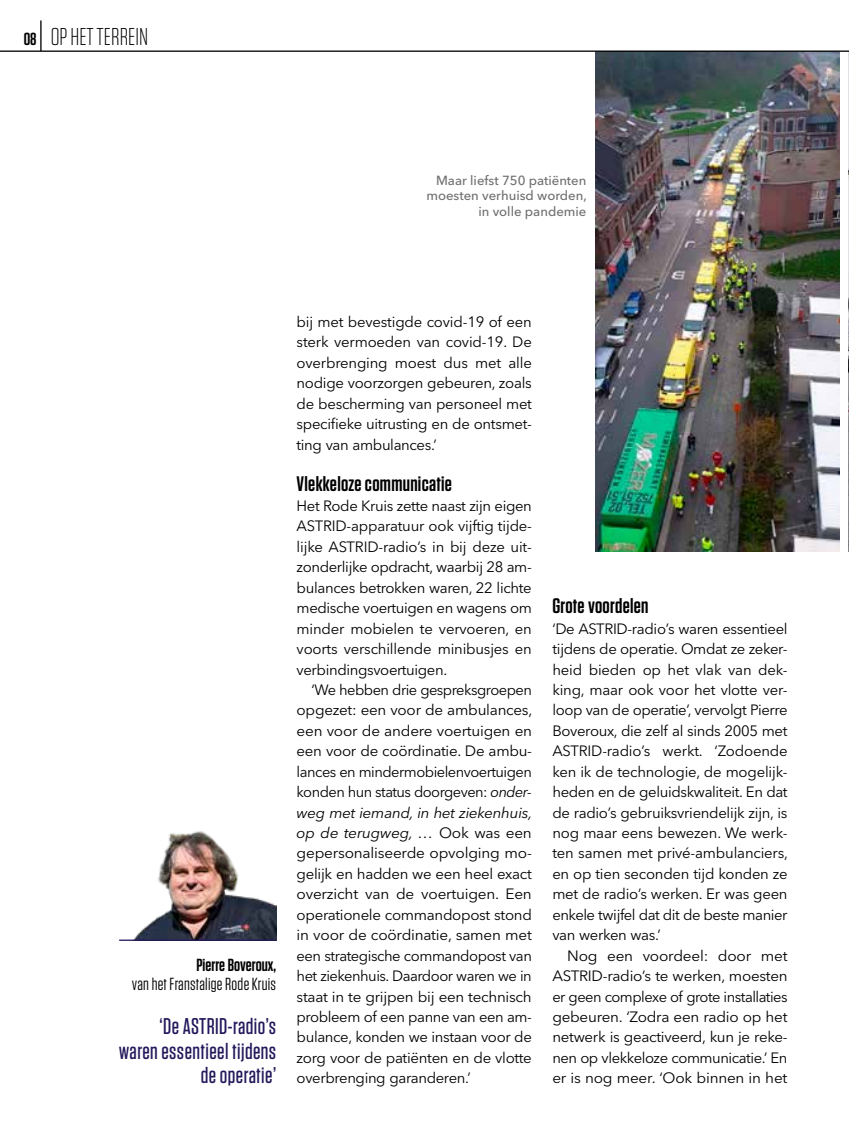
<style>
.page{position:relative;width:849px;height:1146px;background:#fff}
.page>*{position:absolute;margin:0;border:0;box-sizing:border-box;transform-origin:0 0}
.t1{font:300 24.32px "Tungsten";color:#000}
.t2{font:500 22.75px/24.5px "Tungsten";letter-spacing:.02em;color:#23185b;text-align:right}
.t3{font:600 21px "Tungsten";letter-spacing:.015em;color:#000}
.t4{font:17.5px "Tungsten";letter-spacing:.015em;color:#000}
.t5{font:600 17.5px "Tungsten";color:#000}
.t6{font:14.88px/20.5px "Avenir Next LT Pro";letter-spacing:-.025em;color:#000;text-align:justify}
.t7{font:500 13.12px/15.8px "Avenir Next LT Pro";color:#706f6f;text-align:right}
.s1{font-weight:600;font-size:17.5px}
.s2{font-style:italic}
</style>
<div class="page">
<img style="left:595px;top:52px;width:243px;height:500px">
<img style="left:134px;top:831px;width:142px;height:108px">
<hr style="left:40px;top:20px;width:2px;height:31px;background:#000">
<img style="left:848px;top:51px;width:1px;height:501px">
<hr style="left:0;top:51px;width:848px;height:1px;background:#000">
<hr style="left:119px;top:939px;width:157px;height:2px;background:#23185b">
<h1 class="t1" style="left:24px;top:24px;width:126px"><span class="s1">08</span> OP HET TERREIN</h1>
<p class="t7" style="left:426px;top:172px;width:162px">Maar liefst 750 patiënten moesten verhuisd worden, in volle pandemie</p>
<p class="t5" style="left:196px;top:956px;width:81px">Pierre Boveroux,</p>
<p class="t4" style="left:132px;top:975px;width:146px">van het Franstalige Rode Kruis</p>
<h2 class="t2" style="left:119px;top:1014px;width:159px">‘De ASTRID-radio’s waren essentieel tijdens de operatie’</h2>
<p class="t6" style="left:296px;top:312px;width:237px">bij met bevestigde covid-19 of een sterk vermoeden van covid-19. De overbrenging moest dus met alle nodige voorzorgen gebeuren, zoals de bescherming van personeel met specifieke uitrusting en de ontsmet&shy;ting van ambulances.’</p>
<h3 class="t3" style="left:296px;top:472px;width:157px">Vlekkeloze communicatie</h3>
<p class="t6" style="left:296px;top:496px;width:237px">Het Rode Kruis zette naast zijn eigen ASTRID-apparatuur ook vijftig tijde&shy;lijke ASTRID-radio’s in bij deze uit&shy;zonderlijke opdracht, waarbij 28 am&shy;bulances betrokken waren, 22 lichte medische voertuigen en wagens om minder mobielen te vervoeren, en voorts verschillende minibusjes en verbindingsvoertuigen.</p>
<p class="t6" style="left:296px;top:679px;width:237px;text-indent:15px">‘We hebben drie gespreksgroepen opgezet: een voor de ambulances, een voor de andere voertuigen en een voor de coördinatie. De ambu&shy;lances en mindermobielenvoertuigen konden hun status doorgeven: <span class="s2">onder&shy;weg met iemand, in het ziekenhuis, op de terugweg, …</span> Ook was een gepersonaliseerde opvolging mo&shy;gelijk en hadden we een heel exact overzicht van de voertuigen. Een operationele commandopost stond in voor de coördinatie, samen met een strategische commandopost van het ziekenhuis. Daardoor waren we in staat in te grijpen bij een technisch probleem of een panne van een am&shy;bulance, konden we instaan voor de zorg voor de patiënten en de vlotte overbrenging garanderen.’</p>
<h3 class="t3" style="left:552px;top:595px;width:98px">Grote voordelen</h3>
<p class="t6" style="left:552px;top:618px;width:237px">‘De ASTRID-radio’s waren essentieel tijdens de operatie. Omdat ze zeker&shy;heid bieden op het vlak van dek&shy;king, maar ook voor het vlotte ver&shy;loop van de operatie’, vervolgt Pierre Boveroux, die zelf al sinds 2005 met ASTRID-radio’s werkt. ‘Zodoende ken ik de technologie, de mogelijk&shy;heden en de geluidskwaliteit. En dat de radio’s gebruiksvriendelijk zijn, is nog maar eens bewezen. We werk&shy;ten samen met privé-ambulanciers, en op tien seconden tijd konden ze met de radio’s werken. Er was geen enkele twijfel dat dit de beste manier van werken was.’</p>
<p class="t6" style="left:552px;top:945px;width:237px;text-indent:15px">Nog een voordeel: door met ASTRID-radio’s te werken, moesten er geen complexe of grote installaties gebeuren. ‘Zodra een radio op het netwerk is geactiveerd, kun je reke&shy;nen op vlekkeloze communicatie.’ En er is nog meer. ‘Ook binnen in het</p>
</div>
